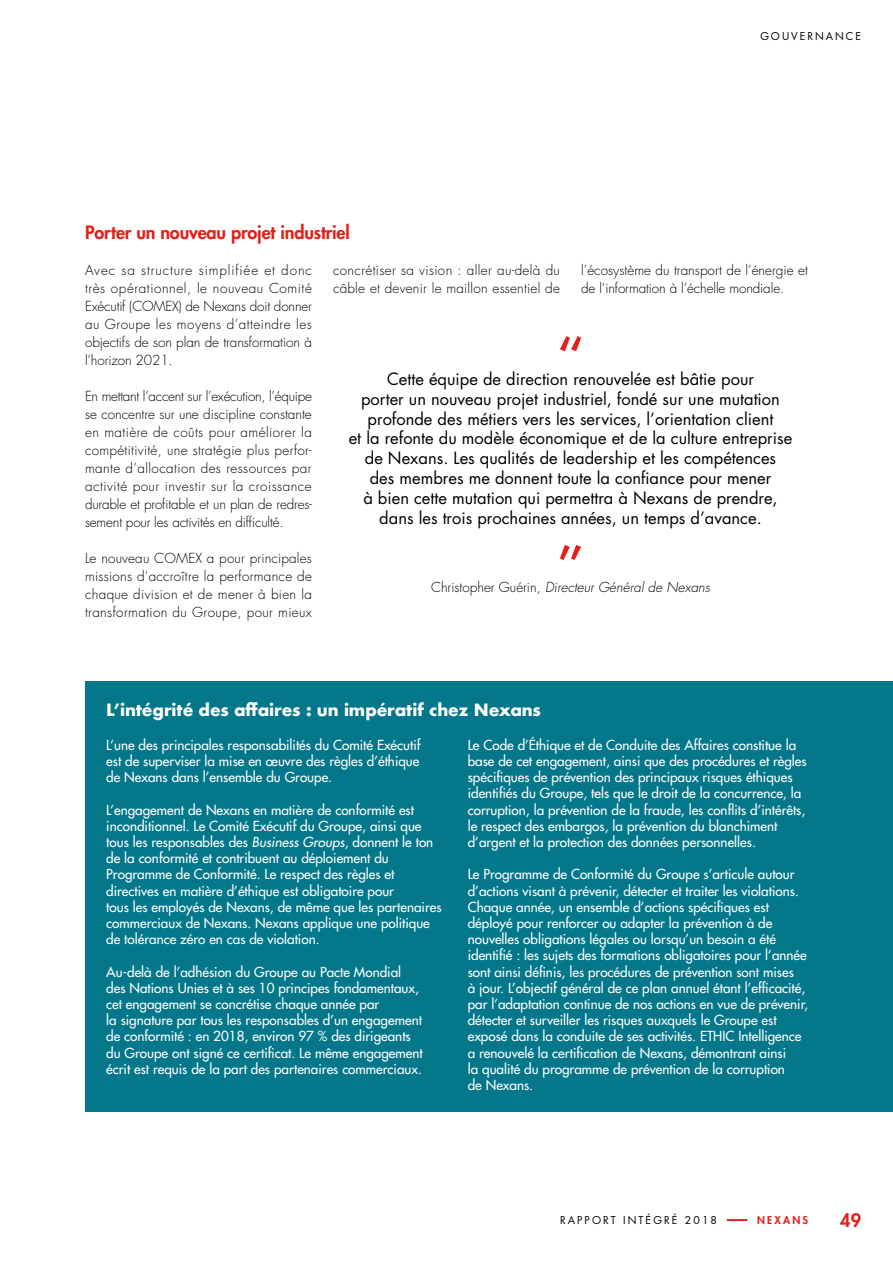
<style>
.page{position:relative;width:893px;height:1263px;background:#fff}
.page>*{position:absolute;margin:0;border:0;box-sizing:border-box;transform-origin:0 0}
.t1{font:800 18px "Futura";letter-spacing:-.01em;color:#e41f18}
.t2{font:800 18px "Futura";color:#e3201b}
.t3{font:16.5px/19.8px "Futura";color:#000;text-align:center}
.t4{font:700 16.5px "Futura";letter-spacing:-.01em;color:#fff}
.t5{font:13.5px/16.2px "Futura";color:#fff}
.t6{font:300 13.5px/18px "Futura";color:#000;text-align:justify}
.t7{font:italic 300 13.5px "Futura";color:#000}
.t8{font:10.5px "Futura";letter-spacing:.2em;color:#000}
.t9{font:800 10.5px "Futura";letter-spacing:.2em;color:#e3201b}
.s1{font-style:normal}
.s2{font-style:italic}
</style>
<div class="page">
<hr style="left:727px;top:1219px;width:20px;height:2px;background:#e3201b">
<div style="left:85px;top:681px;width:808px;height:430px;background:#04778a"></div>
<svg style="left:560px;top:336px;width:21px;height:15px"></svg>
<svg style="left:560px;top:545px;width:21px;height:15px"></svg>
<p class="t8" style="left:760px;top:29px;width:102px">GOUVERNANCE</p>
<h1 class="t1" style="left:85px;top:221px;width:266px">Porter un nouveau projet industriel</h1>
<p class="t6" style="left:85px;top:261px;width:228px">Avec sa structure simplifiée et donc très opérationnel, le nouveau Comité Exécutif (COMEX) de Nexans doit donner au Groupe les moyens d’atteindre les objectifs de son plan de transformation à l’horizon 2021.</p>
<p class="t6" style="left:85px;top:387px;width:228px">En mettant l’accent sur l’exécution, l’équipe se concentre sur une discipline constante en matière de coûts pour améliorer la compétitivité, une stratégie plus perfor&shy;mante d’allocation des ressources par activité pour investir sur la croissance durable et profitable et un plan de redres&shy;sement pour les activités en difficulté.</p>
<p class="t6" style="left:85px;top:549px;width:228px">Le nouveau COMEX a pour principales missions d’accroître la performance de chaque division et de mener à bien la transformation du Groupe, pour mieux</p>
<p class="t6" style="left:333px;top:261px;width:228px">concrétiser sa vision : aller au-delà du câble et devenir le maillon essentiel de</p>
<p class="t6" style="left:581px;top:261px;width:228px">l’écosystème du transport de l’énergie et de l’information à l’échelle mondiale.</p>
<p class="t3" style="left:349px;top:369px;width:445px">Cette équipe de direction renouvelée est bâtie pour<br>porter un nouveau projet industriel, fondé sur une mutation profonde des métiers vers les services, l’orientation client<br>et la refonte du modèle économique et de la culture entreprise de Nexans. Les qualités de leadership et les compétences<br>des membres me donnent toute la confiance pour mener<br>à bien cette mutation qui permettra à Nexans de prendre, dans les trois prochaines années, un temps d’avance.</p>
<p class="t7" style="left:431px;top:578px;width:280px"><span class="s1">Christopher Guérin,</span> Directeur Général de Nexans</p>
<p class="t4" style="left:106px;top:697px;width:436px">L’intégrité des affaires : un impératif chez Nexans</p>
<p class="t5" style="left:106px;top:737px;width:316px;text-align:justify">L’une des principales responsabilités du Comité Exécutif est de superviser la mise en œuvre des règles d’éthique de Nexans dans l’ensemble du Groupe.</p>
<p class="t5" style="left:106px;top:801px;width:337px">L’engagement de Nexans en matière de conformité est inconditionnel. Le Comité Exécutif du Groupe, ainsi que tous les responsables des <span class="s2">Business Groups</span>, donnent le ton de la conformité et contribuent au déploiement du Programme de Conformité. Le respect des règles et directives en matière d’éthique est obligatoire pour<br>tous les employés de Nexans, de même que les partenaires commerciaux de Nexans. Nexans applique une politique de tolérance zéro en cas de violation.</p>
<p class="t5" style="left:106px;top:963px;width:318px">Au-delà de l’adhésion du Groupe au Pacte Mondial des Nations Unies et à ses 10 principes fondamentaux, cet engagement se concrétise chaque année par<br>la signature par tous les responsables d’un engagement de conformité : en 2018, environ 97 % des dirigeants du Groupe ont signé ce certificat. Le même engagement écrit est requis de la part des partenaires commerciaux.</p>
<p class="t5" style="left:468px;top:737px;width:340px">Le Code d’Éthique et de Conduite des Affaires constitue la base de cet engagement, ainsi que des procédures et règles spécifiques de prévention des principaux risques éthiques identifiés du Groupe, tels que le droit de la concurrence, la corruption, la prévention de la fraude, les conflits d’intérêts, le respect des embargos, la prévention du blanchiment d’argent et la protection des données personnelles.</p>
<p class="t5" style="left:468px;top:866px;width:342px">Le Programme de Conformité du Groupe s’articule autour d’actions visant à prévenir, détecter et traiter les violations.<br>Chaque année, un ensemble d’actions spécifiques est déployé pour renforcer ou adapter la prévention à de nouvelles obligations légales ou lorsqu’un besoin a été identifié : les sujets des formations obligatoires pour l’année sont ainsi définis, les procédures de prévention sont mises<br>à jour. L’objectif général de ce plan annuel étant l’efficacité, par l’adaptation continue de nos actions en vue de prévenir, détecter et surveiller les risques auxquels le Groupe est exposé dans la conduite de ses activités. ETHIC Intelligence a renouvelé la certification de Nexans, démontrant ainsi<br>la qualité du programme de prévention de la corruption<br>de Nexans.</p>
<p class="t8" style="left:560px;top:1214px;width:159px">RAPPORT INTÉGRÉ 2018</p>
<p class="t9" style="left:757px;top:1214px;width:52px">NEXANS</p>
<h1 class="t2" style="left:840px;top:1209px;width:22px">49</h1>
</div>
